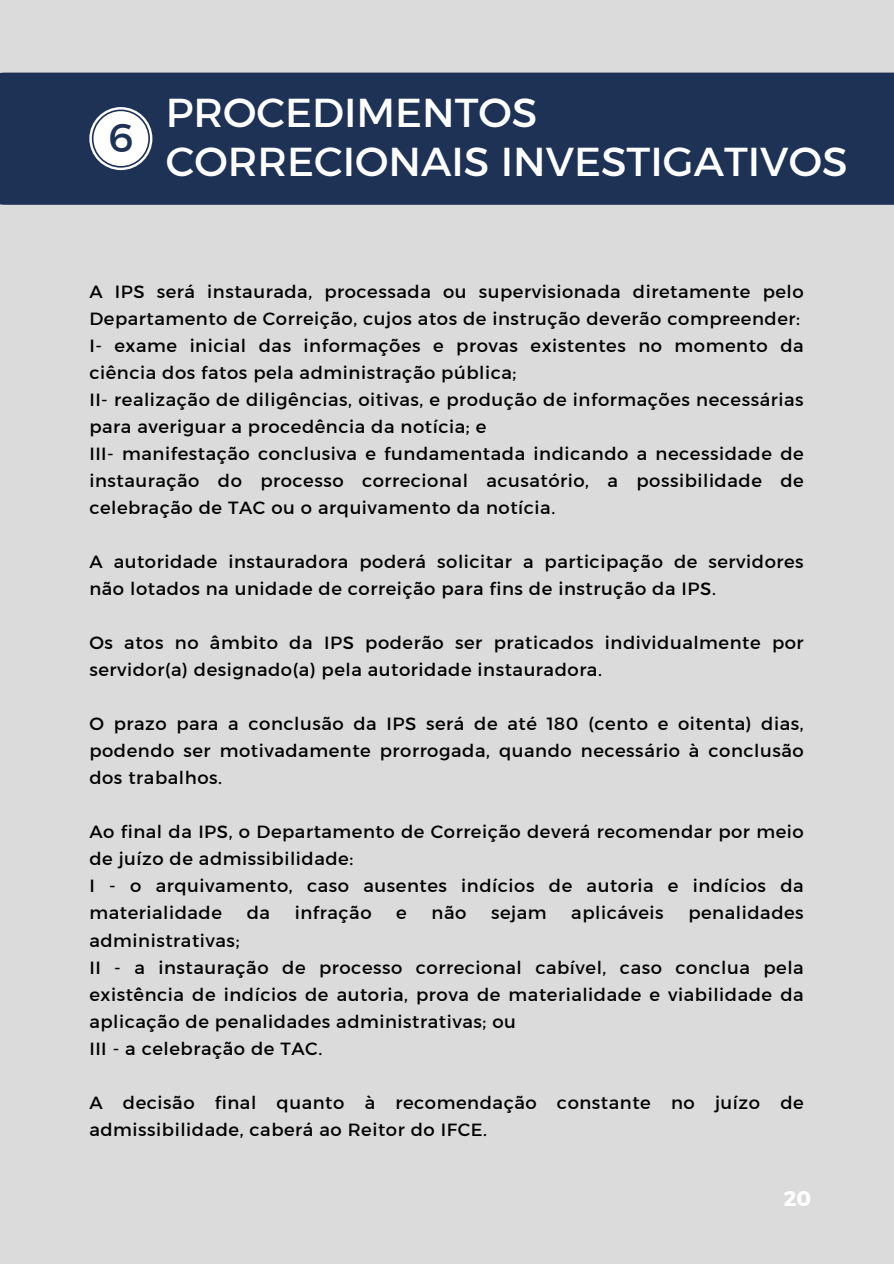
<style>
.page{position:relative;width:894px;height:1264px;background:#fff}
.page>*{position:absolute;margin:0;border:0;box-sizing:border-box;transform-origin:0 0}
.t1{font:41.1px/49.1px "Kief Montaser Regular";color:#fff}
.t2{font:40.5px "Kief Montaser Regular";color:#1e3256}
.t3{font:21px "Kief Montaser Bold";color:#fff}
.t4{font:18px/27px "Kief Montaser Regular";letter-spacing:.03em;color:#010101}
</style>
<div class="page">
<div style="left:0;top:0;width:893px;height:1263px;background:#dbdbdb"></div>
<div style="left:0;top:73px;width:893px;height:132px;background:#1e3256"></div>
<svg style="left:89px;top:107px;width:63px;height:63px;background:#616f88"></svg>
<div style="left:93px;top:111px;width:55px;height:55px;background:#fff;border-radius:50%"></div>
<p class="t2" style="left:108px;top:112px;width:27px">6</p>
<p class="t1" style="left:166px;top:88px;width:683px">PROCEDIMENTOS<br>CORRECIONAIS INVESTIGATIVOS</p>
<p class="t4" style="left:89px;top:278px;width:715px">A IPS será instaurada, processada ou supervisionada diretamente pelo<br>Departamento de Correição, cujos atos de instrução deverão compreender:</p>
<p class="t4" style="left:89px;top:332px;width:715px">I- exame inicial das informações e provas existentes no momento da ciência dos fatos pela administração pública;</p>
<h1 class="t4" style="left:89px;top:386px;width:715px">II- realização de diligências, oitivas, e produção de informações necessárias para averiguar a procedência da notícia; e</h1>
<p class="t4" style="left:89px;top:440px;width:715px;text-align:justify">III- manifestação conclusiva e fundamentada indicando a necessidade de instauração do processo correcional acusatório, a possibilidade de celebração de TAC ou o arquivamento da notícia.</p>
<p class="t4" style="left:89px;top:548px;width:715px">A autoridade instauradora poderá solicitar a participação de servidores não lotados na unidade de correição para fins de instrução da IPS.</p>
<p class="t4" style="left:89px;top:629px;width:715px">Os atos no âmbito da IPS poderão ser praticados individualmente por servidor(a) designado(a) pela autoridade instauradora.</p>
<p class="t4" style="left:89px;top:710px;width:715px;text-align:justify">O prazo para a conclusão da IPS será de até 180 (cento e oitenta) dias, podendo ser motivadamente prorrogada, quando necessário à conclusão dos trabalhos.</p>
<p class="t4" style="left:89px;top:818px;width:715px">Ao final da IPS, o Departamento de Correição deverá recomendar por meio de juízo de admissibilidade:</p>
<p class="t4" style="left:89px;top:872px;width:715px">I - o arquivamento, caso ausentes indícios de autoria e indícios da materialidade</p>
<p class="t4" style="left:247px;top:899px;width:25px">da</p>
<p class="t4" style="left:295px;top:899px;width:78px">infração</p>
<p class="t4" style="left:396px;top:899px;width:12px">e</p>
<p class="t4" style="left:431px;top:899px;width:36px">não</p>
<p class="t4" style="left:491px;top:899px;width:57px">sejam</p>
<p class="t4" style="left:571px;top:899px;width:94px">aplicáveis</p>
<p class="t4" style="left:688px;top:899px;width:117px">penalidades</p>
<p class="t4" style="left:89px;top:926px;width:152px">administrativas;</p>
<p class="t4" style="left:89px;top:953px;width:715px;text-align:justify">II - a instauração de processo correcional cabível, caso conclua pela existência de indícios de autoria, prova de materialidade e viabilidade da aplicação de penalidades administrativas; ou</p>
<p class="t4" style="left:89px;top:1034px;width:234px">III - a celebração de TAC.</p>
<p class="t4" style="left:89px;top:1088px;width:715px">A decisão final quanto à recomendação constante no juízo de admissibilidade, caberá ao Reitor do IFCE.</p>
<p class="t3" style="left:783px;top:1185px;width:29px">20</p>
</div>
